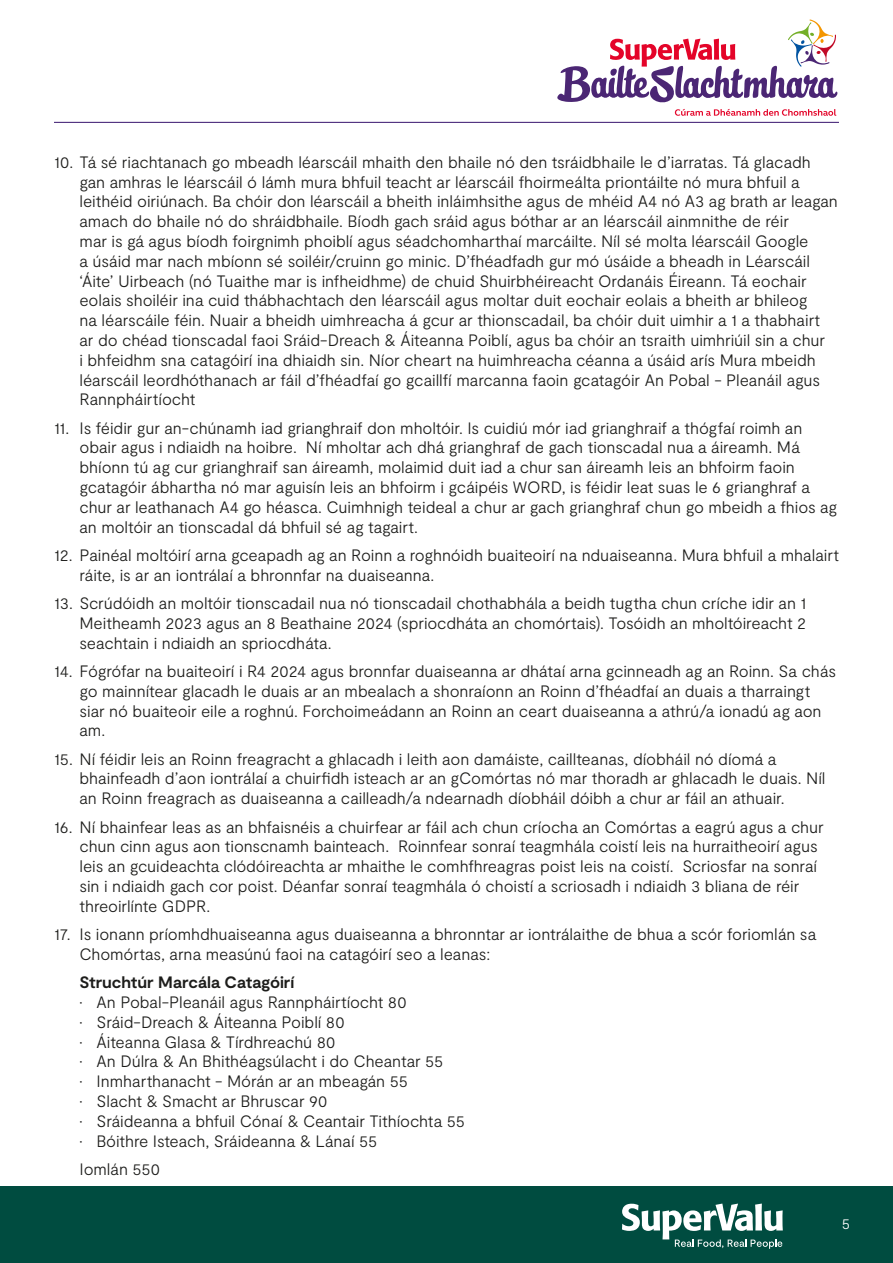
<style>
.page{position:relative;width:893px;height:1263px;background:#fff}
.page>*{position:absolute;margin:0;border:0;box-sizing:border-box;transform-origin:0 0}
.t1{font:300 16.5px/19.8px "Moderat";letter-spacing:-.005em;color:#1d1d1b}
.t2{font:700 16.5px "Moderat";color:#1d1d1b}
.t3{font:300 15px "Moderat";color:#fff}
</style>
<div class="page">
<div style="left:0;top:1186px;width:893px;height:77px;background:#004c40"></div>
<hr style="left:54px;top:122px;width:785px;height:1px;background:#4e2e7d">
<svg style="left:557px;top:20px;width:280px;height:82px"></svg>
<svg style="left:675px;top:109px;width:161px;height:7px"></svg>
<svg style="left:622px;top:1203px;width:161px;height:46px"></svg>
<p class="t1" style="left:80px;top:152px;width:760px;text-indent:-26px">10. Tá sé riachtanach go mbeadh léarscáil mhaith den bhaile nó den tsráidbhaile le d’iarratas. Tá glacadh gan amhras le léarscáil ó lámh mura bhfuil teacht ar léarscáil fhoirmeálta priontáilte nó mura bhfuil a leithéid oiriúnach. Ba chóir don léarscáil a bheith inláimhsithe agus de mhéid A4 nó A3 ag brath ar leagan amach do bhaile nó do shráidbhaile. Bíodh gach sráid agus bóthar ar an léarscáil ainmnithe de réir<br>mar is gá agus bíodh foirgnimh phoiblí agus séadchomharthaí marcáilte. Níl sé molta léarscáil Google<br>a úsáid mar nach mbíonn sé soiléir/cruinn go minic. D’fhéadfadh gur mó úsáide a bheadh in Léarscáil ‘Áite’ Uirbeach (nó Tuaithe mar is infheidhme) de chuid Shuirbhéireacht Ordanáis Éireann. Tá eochair eolais shoiléir ina cuid thábhachtach den léarscáil agus moltar duit eochair eolais a bheith ar bhileog<br>na léarscáile féin. Nuair a bheidh uimhreacha á gcur ar thionscadail, ba chóir duit uimhir a 1 a thabhairt ar do chéad tionscadal faoi Sráid-Dreach &amp; Áiteanna Poiblí, agus ba chóir an tsraith uimhriúil sin a chur<br>i bhfeidhm sna catagóirí ina dhiaidh sin. Níor cheart na huimhreacha céanna a úsáid arís Mura mbeidh léarscáil leordhóthanach ar fáil d’fhéadfaí go gcaillfí marcanna faoin gcatagóir An Pobal - Pleanáil agus Rannpháirtíocht</p>
<p class="t1" style="left:80px;top:418px;width:759px;text-indent:-26px">11. Is féidir gur an-chúnamh iad grianghraif don mholtóir. Is cuidiú mór iad grianghraif a thógfaí roimh an obair agus i ndiaidh na hoibre. Ní mholtar ach dhá grianghraf de gach tionscadal nua a áireamh. Má bhíonn tú ag cur grianghraif san áireamh, molaimid duit iad a chur san áireamh leis an bhfoirm faoin gcatagóir ábhartha nó mar aguisín leis an bhfoirm i gcáipéis WORD, is féidir leat suas le 6 grianghraf a chur ar leathanach A4 go héasca. Cuimhnigh teideal a chur ar gach grianghraf chun go mbeidh a fhios ag an moltóir an tionscadal dá bhfuil sé ag tagairt.</p>
<p class="t1" style="left:80px;top:546px;width:761px;text-indent:-26px">12. Painéal moltóirí arna gceapadh ag an Roinn a roghnóidh buaiteoirí na nduaiseanna. Mura bhfuil a mhalairt ráite, is ar an iontrálaí a bhronnfar na duaiseanna.</p>
<p class="t1" style="left:80px;top:594px;width:728px;text-align:justify;text-indent:-26px">13. Scrúdóidh an moltóir tionscadail nua nó tionscadail chothabhála a beidh tugtha chun críche idir an 1<br>Meitheamh 2023 agus an 8 Beathaine 2024 (spriocdháta an chomórtais). Tosóidh an mholtóireacht 2 seachtain i ndiaidh an spriocdháta.</p>
<p class="t1" style="left:80px;top:662px;width:758px;text-indent:-26px">14. Fógrófar na buaiteoirí i R4 2024 agus bronnfar duaiseanna ar dhátaí arna gcinneadh ag an Roinn. Sa chás go mainnítear glacadh le duais ar an mbealach a shonraíonn an Roinn d’fhéadfaí an duais a tharraingt siar nó buaiteoir eile a roghnú. Forchoimeádann an Roinn an ceart duaiseanna a athrú/a ionadú ag aon am.</p>
<p class="t1" style="left:80px;top:749px;width:748px;text-indent:-26px">15. Ní féidir leis an Roinn freagracht a ghlacadh i leith aon damáiste, caillteanas, díobháil nó díomá a bhainfeadh d’aon iontrálaí a chuirfidh isteach ar an gComórtas nó mar thoradh ar ghlacadh le duais. Níl an Roinn freagrach as duaiseanna a cailleadh/a ndearnadh díobháil dóibh a chur ar fáil an athuair.</p>
<p class="t1" style="left:80px;top:817px;width:746px;text-indent:-26px">16. Ní bhainfear leas as an bhfaisnéis a chuirfear ar fáil ach chun críocha an Comórtas a eagrú agus a chur chun cinn agus aon tionscnamh bainteach. Roinnfear sonraí teagmhála coistí leis na hurraitheoirí agus leis an gcuideachta clódóireachta ar mhaithe le comhfhreagras poist leis na coistí. Scriosfar na sonraí sin i ndiaidh gach cor poist. Déanfar sonraí teagmhála ó choistí a scriosadh i ndiaidh 3 bliana de réir threoirlínte GDPR.</p>
<p class="t1" style="left:80px;top:925px;width:738px;text-indent:-26px">17. Is ionann príomhdhuaiseanna agus duaiseanna a bhronntar ar iontrálaithe de bhua a scór foriomlán sa<br>Chomórtas, arna measúnú faoi na catagóirí seo a leanas:</p>
<p class="t2" style="left:80px;top:973px;width:216px">Struchtúr Marcála Catagóirí</p>
<p class="t1" style="left:80px;top:993px;width:329px">• An Pobal-Pleanáil agus Rannpháirtíocht 80</p>
<p class="t1" style="left:80px;top:1012px;width:267px">• Sráid-Dreach &amp; Áiteanna Poiblí 80</p>
<p class="t1" style="left:80px;top:1032px;width:258px">• Áiteanna Glasa &amp; Tírdhreachú 80</p>
<p class="t1" style="left:80px;top:1052px;width:365px">• An Dúlra &amp; An Bhithéagsúlacht i do Cheantar 55</p>
<p class="t1" style="left:80px;top:1072px;width:330px">• Inmharthanacht - Mórán ar an mbeagán 55</p>
<p class="t1" style="left:80px;top:1092px;width:250px">• Slacht &amp; Smacht ar Bhruscar 90</p>
<p class="t1" style="left:80px;top:1111px;width:387px">• Sráideanna a bhfuil Cónaí &amp; Ceantair Tithíochta 55</p>
<p class="t1" style="left:80px;top:1127px;width:299px;line-height:28.3px">• Bóithre Isteach, Sráideanna &amp; Lánaí 55<br>Iomlán 550</p>
<p class="t3" style="left:842px;top:1215px;width:10px">5</p>
</div>
